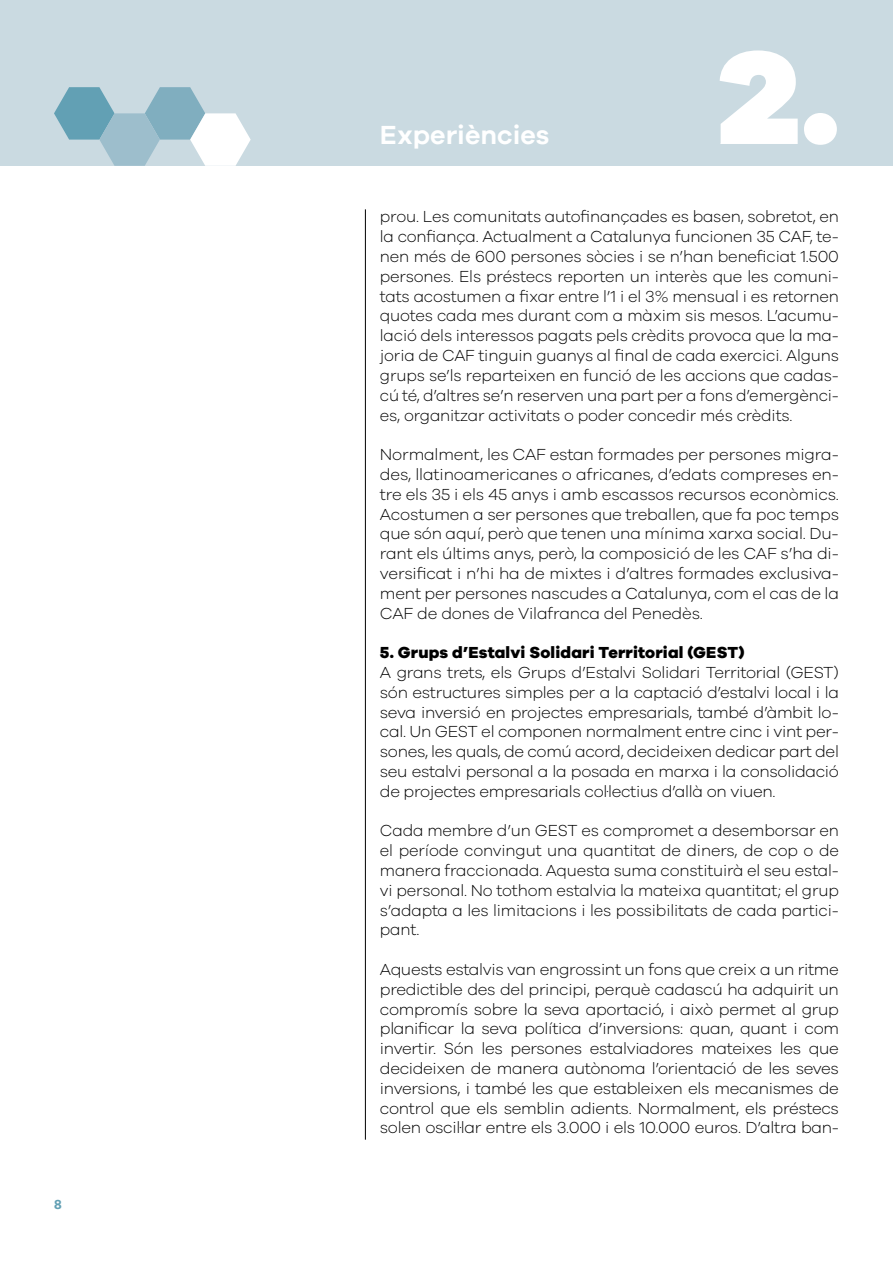
<style>
.page{position:relative;width:893px;height:1263px;background:#fff}
.page>*{position:absolute;margin:0;border:0;box-sizing:border-box;transform-origin:0 0}
.t1{font:900 136.5px "Galano Grotesque";color:#fff}
.t2{font:600 27px "Galano Grotesque";color:#fff}
.t3{font:300 16.5px/19.8px "Galano Grotesque";letter-spacing:-.01em;color:#000;text-align:justify}
.t4{font:800 16.5px "Galano Grotesque";letter-spacing:.01em;color:#000}
.t5{font:600 13.5px "Galano Grotesque";color:#62a0b4}
</style>
<div class="page">
<div style="left:0;top:0;width:893px;height:166px;background:#cadae1"></div>
<svg style="left:54px;top:87px;width:197px;height:79px"></svg>
<hr style="left:365px;top:209px;width:1px;height:931px;background:#000">
<p class="t5" style="left:54px;top:1196px;width:9px">8</p>
<h2 class="t2" style="left:380px;top:118px;width:171px">Experiències</h2>
<h1 class="t1" style="left:717px;top:11px;width:123px">2.</h1>
<p class="t3" style="left:380px;top:206px;width:461px">prou. Les comunitats autofinançades es basen, sobretot, en la confiança. Actualment a Catalunya funcionen 35 CAF, te&shy;nen més de 600 persones sòcies i se n’han beneficiat 1.500 persones. Els préstecs reporten un interès que les comuni&shy;tats acostumen a fixar entre l’1 i el 3% mensual i es retornen quotes cada mes durant com a màxim sis mesos. L’acumu&shy;lació dels interessos pagats pels crèdits provoca que la ma&shy;joria de CAF tinguin guanys al final de cada exercici. Alguns grups se’ls reparteixen en funció de les accions que cadas&shy;cú té, d’altres se’n reserven una part per a fons d’emergènci&shy;es, organitzar activitats o poder concedir més crèdits.</p>
<p class="t3" style="left:380px;top:444px;width:461px">Normalment, les CAF estan formades per persones migra&shy;des, llatinoamericanes o africanes, d’edats compreses en&shy;tre els 35 i els 45 anys i amb escassos recursos econòmics.<br>Acostumen a ser persones que treballen, que fa poc temps que són aquí, però que tenen una mínima xarxa social. Du&shy;rant els últims anys, però, la composició de les CAF s’ha di&shy;versificat i n’hi ha de mixtes i d’altres formades exclusiva&shy;ment per persones nascudes a Catalunya, com el cas de la CAF de dones de Vilafranca del Penedès.</p>
<p class="t4" style="left:380px;top:642px;width:366px">5. Grups d’Estalvi Solidari Territorial (GEST)</p>
<p class="t3" style="left:380px;top:662px;width:461px">A grans trets, els Grups d’Estalvi Solidari Territorial (GEST) són estructures simples per a la captació d’estalvi local i la seva inversió en projectes empresarials, també d’àmbit lo&shy;cal. Un GEST el componen normalment entre cinc i vint per&shy;sones, les quals, de comú acord, decideixen dedicar part del seu estalvi personal a la posada en marxa i la consolidació de projectes empresarials col·lectius d’allà on viuen.</p>
<p class="t3" style="left:380px;top:820px;width:461px">Cada membre d’un GEST es compromet a desemborsar en el període convingut una quantitat de diners, de cop o de manera fraccionada. Aquesta suma constituirà el seu estal&shy;vi personal. No tothom estalvia la mateixa quantitat; el grup s’adapta a les limitacions i les possibilitats de cada partici&shy;pant.</p>
<p class="t3" style="left:380px;top:959px;width:461px">Aquests estalvis van engrossint un fons que creix a un ritme predictible des del principi, perquè cadascú ha adquirit un compromís sobre la seva aportació, i això permet al grup planificar la seva política d’inversions: quan, quant i com invertir. Són les persones estalviadores mateixes les que decideixen de manera autònoma l’orientació de les seves inversions, i també les que estableixen els mecanismes de control que els semblin adients. Normalment, els préstecs solen oscil·lar entre els 3.000 i els 10.000 euros. D’altra ban-</p>
</div>
